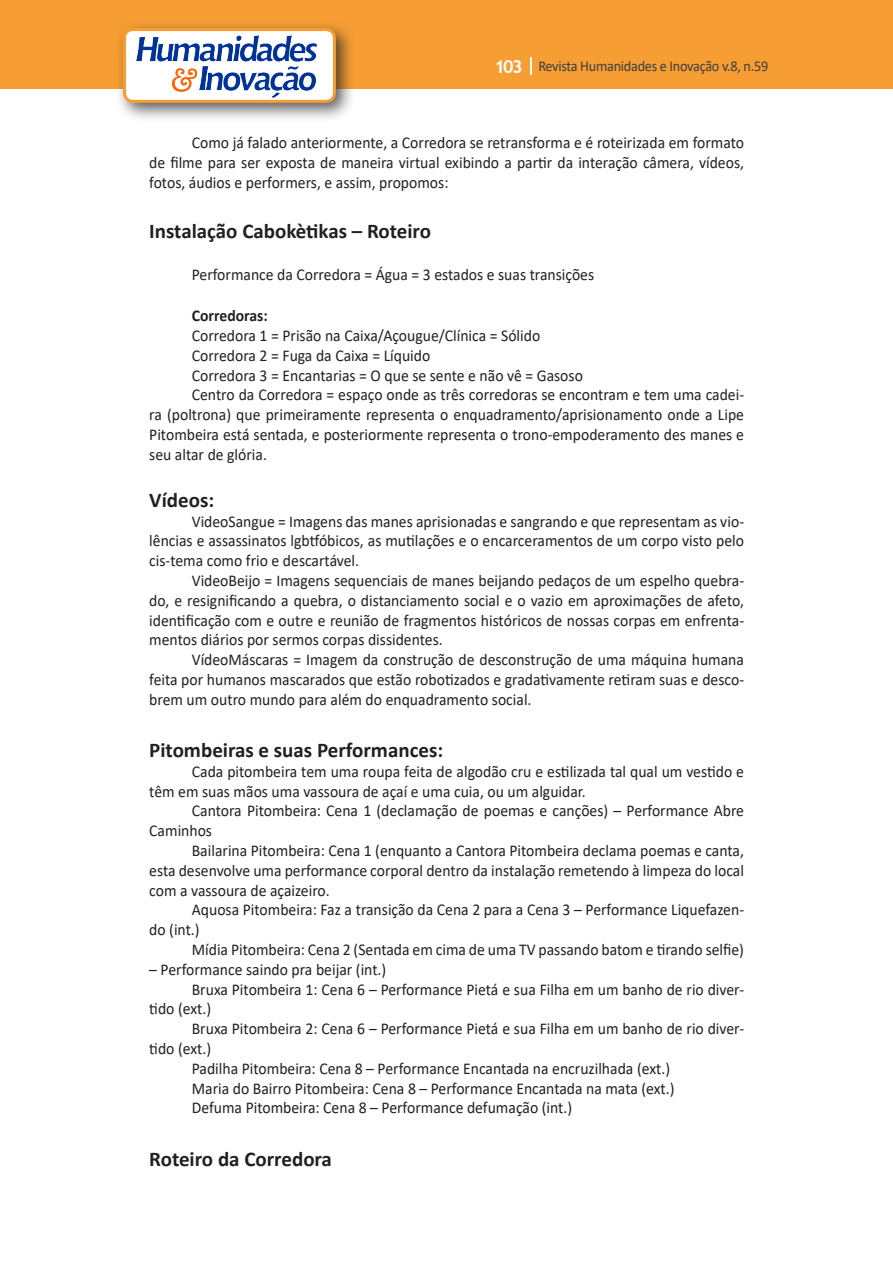
<style>
.page{position:relative;width:893px;height:1263px;background:#fff}
.page>*{position:absolute;margin:0;border:0;box-sizing:border-box;transform-origin:0 0}
.Titulo_2{font:700 21px "Calibri";color:#231f20}
.Texto{font:16.5px/19.8px "Calibri";color:#231f20;text-align:justify;scale:.95 1}
.Texto-2{font:700 16.5px "Calibri";color:#231f20;scale:.95 1}
.t1{font:15px "Calibri";letter-spacing:-.02em;color:#3e3e3f;scale:.95 1}
.s1{font-family:"Trebuchet MS";font-weight:700;font-size:18px;color:#fff}
</style>
<div class="page">
<div style="left:0;top:0;width:893px;height:88px;background:#f69e34"></div>
<svg style="left:530px;top:57px;width:2px;height:18px"></svg>
<div style="left:115px;top:20px;width:241px;height:103px;background:#231f20;opacity:.75"></div>
<div style="left:125px;top:30px;width:209px;height:71px;background:#fff;border-radius:9px"></div>
<div style="left:123px;top:28px;width:213px;height:75px;border:3px solid #f69e34;border-radius:9px"></div>
<img style="left:136px;top:36px;width:181px;height:61px">
<p class="t1" style="left:495px;top:56px;width:290px"><span class="s1">103</span> Revista Humanidades e Inovação v.8, n.59</p>
<p class="Texto" style="left:149px;top:133px;width:628px;text-indent:43px">Como já falado anteriormente, a Corredora se retransforma e é roteirizada em formato de filme para ser exposta de maneira virtual exibindo a partir da interação câmera, vídeos, fotos, áudios e performers, e assim, propomos:</p>
<p class="Titulo_2" style="left:149px;top:217px;width:283px">Instalação Cabokètikas – Roteiro</p>
<p class="Texto" style="left:192px;top:264px;width:425px">Performance da Corredora = Água = 3 estados e suas transições</p>
<p class="Texto-2" style="left:192px;top:304px;width:81px">Corredoras:</p>
<p class="Texto" style="left:192px;top:325px;width:368px">Corredora 1 = Prisão na Caixa/Açougue/Clínica = Sólido</p>
<p class="Texto" style="left:192px;top:345px;width:253px">Corredora 2 = Fuga da Caixa = Líquido</p>
<p class="Texto" style="left:192px;top:365px;width:413px">Corredora 3 = Encantarias = O que se sente e não vê = Gasoso</p>
<p class="Texto" style="left:149px;top:385px;width:628px;text-indent:43px">Centro da Corredora = espaço onde as três corredoras se encontram e tem uma cadei&shy;ra (poltrona) que primeiramente representa o enquadramento/aprisionamento onde a Lipe Pitombeira está sentada, e posteriormente representa o trono-empoderamento des manes e seu altar de glória.</p>
<p class="Titulo_2" style="left:149px;top:485px;width:66px">Vídeos:</p>
<p class="Texto" style="left:149px;top:511px;width:628px;text-indent:43px">VideoSangue = Imagens das manes aprisionadas e sangrando e que representam as vio&shy;lências e assassinatos lgbtfóbicos, as mutilações e o encarceramentos de um corpo visto pelo cis-tema como frio e descartável.</p>
<p class="Texto" style="left:149px;top:570px;width:628px;text-indent:43px">VideoBeijo = Imagens sequenciais de manes beijando pedaços de um espelho quebra&shy;do, e resignificando a quebra, o distanciamento social e o vazio em aproximações de afeto, identificação com e outre e reunião de fragmentos históricos de nossas corpas em enfrenta&shy;mentos diários por sermos corpas dissidentes.</p>
<p class="Texto" style="left:149px;top:649px;width:628px;text-indent:43px">VídeoMáscaras = Imagem da construção de desconstrução de uma máquina humana feita por humanos mascarados que estão robotizados e gradativamente retiram suas e desco&shy;brem um outro mundo para além do enquadramento social.</p>
<p class="Titulo_2" style="left:149px;top:735px;width:295px">Pitombeiras e suas Performances:</p>
<p class="Texto" style="left:149px;top:761px;width:628px;text-indent:43px">Cada pitombeira tem uma roupa feita de algodão cru e estilizada tal qual um vestido e têm em suas mãos uma vassoura de açaí e uma cuia, ou um alguidar.</p>
<p class="Texto" style="left:149px;top:800px;width:628px;text-indent:43px">Cantora Pitombeira: Cena 1 (declamação de poemas e canções) – Performance Abre<br>Caminhos</p>
<p class="Texto" style="left:149px;top:840px;width:628px;text-indent:43px">Bailarina Pitombeira: Cena 1 (enquanto a Cantora Pitombeira declama poemas e canta, esta desenvolve uma performance corporal dentro da instalação remetendo à limpeza do local com a vassoura de açaizeiro.</p>
<p class="Texto" style="left:149px;top:899px;width:628px;text-indent:43px">Aquosa Pitombeira: Faz a transição da Cena 2 para a Cena 3 – Performance Liquefazen&shy;do (int.)</p>
<p class="Texto" style="left:192px;top:939px;width:583px">Mídia Pitombeira: Cena 2 (Sentada em cima de uma TV passando batom e tirando selfie)</p>
<p class="Texto" style="left:149px;top:959px;width:251px">– Performance saindo pra beijar (int.)</p>
<p class="Texto" style="left:149px;top:979px;width:628px;text-indent:43px">Bruxa Pitombeira 1: Cena 6 – Performance Pietá e sua Filha em um banho de rio diver&shy;tido (ext.)</p>
<p class="Texto" style="left:149px;top:1018px;width:628px;text-indent:43px">Bruxa Pitombeira 2: Cena 6 – Performance Pietá e sua Filha em um banho de rio diver&shy;tido (ext.)</p>
<p class="Texto" style="left:192px;top:1058px;width:505px">Padilha Pitombeira: Cena 8 – Performance Encantada na encruzilhada (ext.)</p>
<p class="Texto" style="left:192px;top:1078px;width:510px">Maria do Bairro Pitombeira: Cena 8 – Performance Encantada na mata (ext.)</p>
<p class="Texto" style="left:192px;top:1097px;width:402px">Defuma Pitombeira: Cena 8 – Performance defumação (int.)</p>
<p class="Titulo_2" style="left:149px;top:1144px;width:184px">Roteiro da Corredora</p>
</div>
